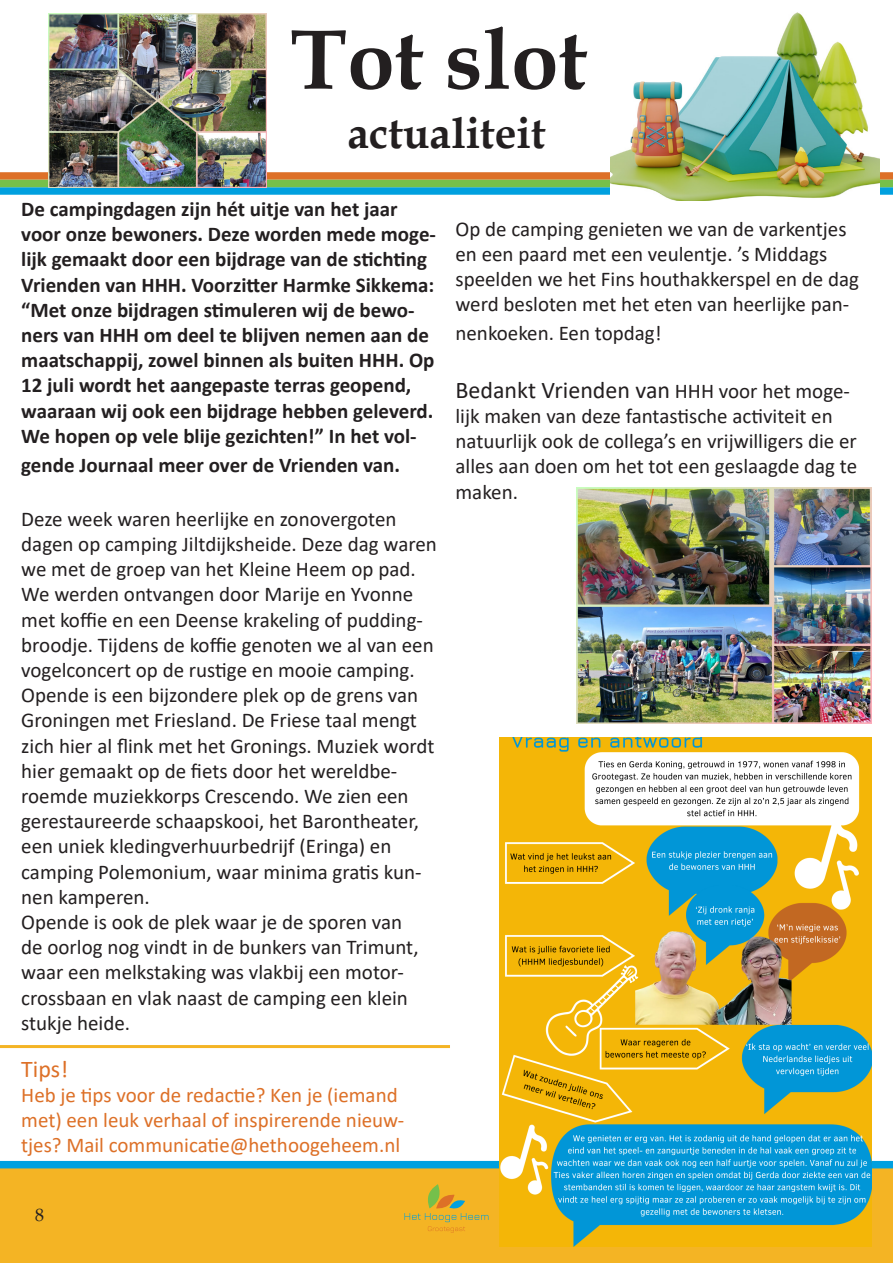
<style>
.page{position:relative;width:893px;height:1263px;background:#fff}
.page>*{position:absolute;margin:0;border:0;box-sizing:border-box;transform-origin:0 0}
.t1{font:700 85.5px "Book Antiqua";color:#231f20}
.t2{font:700 43.5px "Book Antiqua";color:#231f20}
.t3{font:24px "Calibri";color:#231f20}
.t4{font:24px "Calibri";color:#dd7027}
.t5{font:21px/25.2px "Calibri";color:#231f20}
.t6{font:700 21px/25.2px "Calibri";color:#231f20}
.t7{font:21px/25.2px "Calibri";color:#dd7027}
.t8{font:18px "Book Antiqua";color:#231f20}
.s1{font-size:21px}
</style>
<div class="page">
<div style="left:0;top:1165px;width:893px;height:98px;background:#f4b424"></div>
<div style="left:0;top:187px;width:893px;height:8px;background:#00a0df"></div>
<div style="left:0;top:172px;width:893px;height:8px;background:#dd7027"></div>
<div style="left:0;top:180px;width:893px;height:7px;background:#75c04b"></div>
<div style="left:0;top:1161px;width:893px;height:7px;background:#00a0df"></div>
<svg style="left:404px;top:1184px;width:84px;height:48px"></svg>
<hr style="left:0;top:1045px;width:450px;height:3px;background:#f4b424">
<img style="left:610px;top:12px;width:270px;height:188px">
<img style="left:500px;top:737px;width:372px;height:509px">
<img style="left:49px;top:14px;width:217px;height:173px">
<img style="left:577px;top:487px;width:295px;height:236px">
<p class="t1" style="left:290px;top:1px;width:298px">Tot slot</p>
<p class="t2" style="left:347px;top:103px;width:200px">actualiteit</p>
<p class="t6" style="left:21px;top:196px;width:416px">De campingdagen zijn hét uitje van het jaar voor onze bewoners. Deze worden mede moge&shy;lijk gemaakt door een bijdrage van de stichting Vrienden van HHH. Voorzitter Harmke Sikkema: “Met onze bijdragen stimuleren wij de bewo&shy;ners van HHH om deel te blijven nemen aan de maatschappij, zowel binnen als buiten HHH. Op 12 juli wordt het aangepaste terras geopend, waaraan wij ook een bijdrage hebben geleverd.<br>We hopen op vele blije gezichten!” In het vol-</p>
<p class="t6" style="left:21px;top:452px;width:380px">gende Journaal meer over de Vrienden van.</p>
<p class="t5" style="left:21px;top:506px;width:417px">Deze week waren heerlijke en zonovergoten dagen op camping Jiltdijksheide. Deze dag waren we met de groep van het Kleine Heem op pad.</p>
<p class="t5" style="left:21px;top:581px;width:414px">We werden ontvangen door Marije en Yvonne met koffie en een Deense krakeling of pudding&shy;broodje. Tijdens de koffie genoten we al van een vogelconcert op de rustige en mooie camping.</p>
<p class="t5" style="left:21px;top:682px;width:415px">Opende is een bijzondere plek op de grens van Groningen met Friesland. De Friese taal mengt zich hier al flink met het Gronings. Muziek wordt hier gemaakt op de fiets door het wereldbe&shy;roemde muziekkorps Crescendo. We zien een gerestaureerde schaapskooi, het Barontheater, een uniek kledingverhuurbedrijf (Eringa) en camping Polemonium, waar minima gratis kun&shy;nen kamperen.</p>
<p class="t5" style="left:21px;top:909px;width:399px">Opende is ook de plek waar je de sporen van de oorlog nog vindt in de bunkers van Trimunt, waar een melkstaking was vlakbij een motor&shy;crossbaan en vlak naast de camping een klein stukje heide.</p>
<p class="t4" style="left:21px;top:1052px;width:48px">Tips!</p>
<p class="t7" style="left:21px;top:1082px;width:385px">Heb je tips voor de redactie? Ken je (iemand met) een leuk verhaal of inspirerende nieuw&shy;tjes? Mail communicatie@hethoogeheem.nl</p>
<p class="t5" style="left:455px;top:216px;width:405px">Op de camping genieten we van de varkentjes en een paard met een veulentje. ’s Middags speelden we het Fins houthakkerspel en de dag werd besloten met het eten van heerlijke pan-</p>
<p class="t5" style="left:455px;top:320px;width:208px">nenkoeken. Een topdag!</p>
<p class="t3" style="left:455px;top:373px;width:396px">Bedankt Vrienden van <span class="s1">HHH voor het moge-</span></p>
<p class="t5" style="left:455px;top:403px;width:403px">lijk maken van deze fantastische activiteit en natuurlijk ook de collega’s en vrijwilligers die er alles aan doen om het tot een geslaagde dag te maken.</p>
<p class="t8" style="left:35px;top:1202px;width:10px">8</p>
</div>
